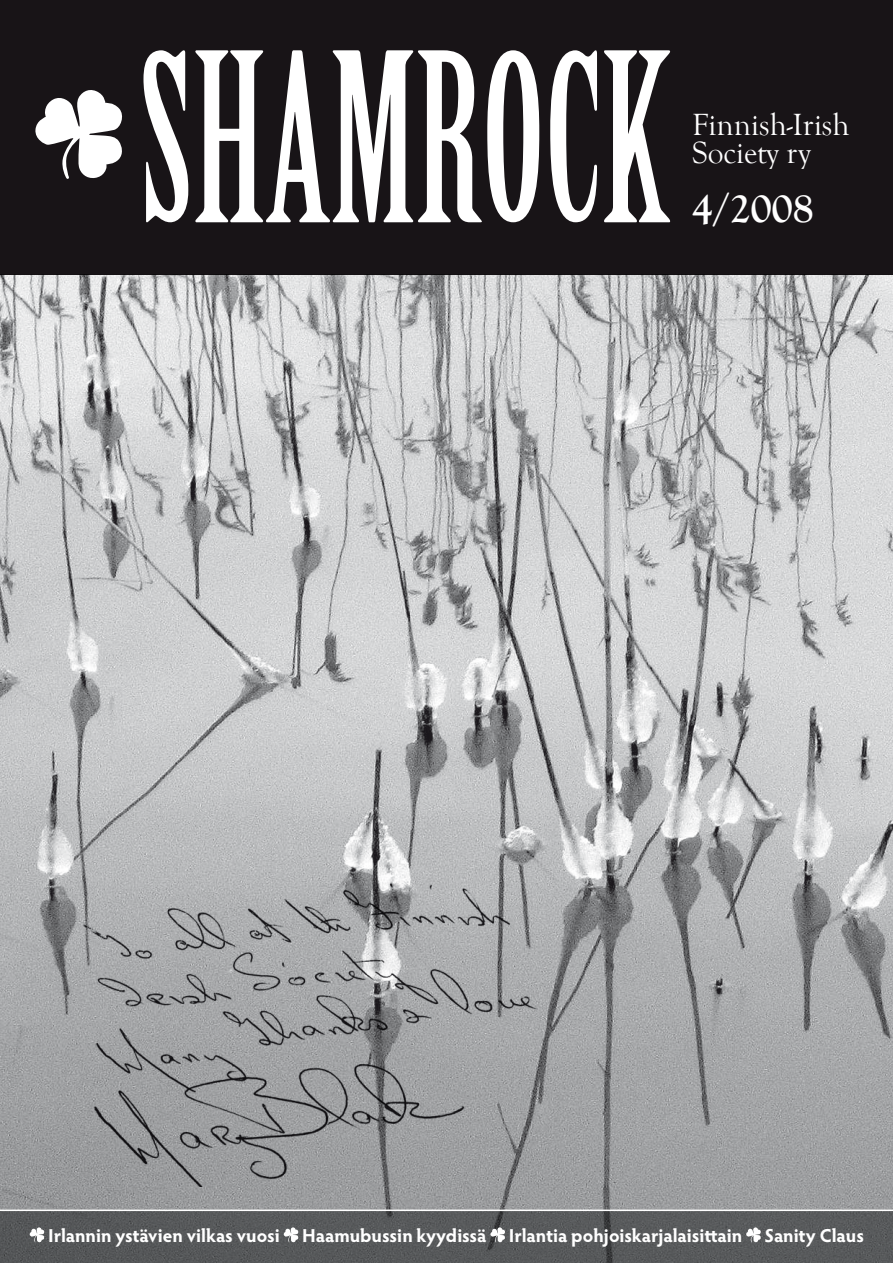
<style>
.page{position:relative;width:893px;height:1263px;background:#fff}
.page>*{position:absolute;margin:0;border:0;box-sizing:border-box;transform-origin:0 0}
.t1{font:229.2px "Birch Std";color:#fff;scale:.85 1}
.t2{font:700 42px "Goudy Old Style T";color:#fff}
.t3{font:31.5px/28.5px "Goudy Old Style T";letter-spacing:-.005em;color:#fff}
.t4{font:700 18.75px "Hypatia Sans Pro";color:#fff}
</style>
<div class="page">
<img style="left:0;top:275px;width:893px;height:934px">
<div style="left:0;top:0;width:893px;height:275px;background:#181417"></div>
<div style="left:0;top:1211px;width:893px;height:52px;background:#57595b"></div>
<svg style="left:35px;top:90px;width:87px;height:89px"></svg>
<svg style="left:30px;top:1227px;width:15px;height:15px"></svg>
<svg style="left:284px;top:1227px;width:15px;height:15px"></svg>
<svg style="left:490px;top:1227px;width:15px;height:15px"></svg>
<svg style="left:746px;top:1227px;width:15px;height:15px"></svg>
<img style="left:81px;top:874px;width:457px;height:312px">
<h1 class="t1" style="left:139px;top:10px;width:627px">SHAMROCK</h1>
<h3 class="t3" style="left:692px;top:111px;width:159px">Finnish-Irish<br>Society ry</h3>
<h2 class="t2" style="left:692px;top:184px;width:123px">4/2008</h2>
<p class="t4" style="left:48px;top:1222px;width:817px">Irlannin ystävien vilkas vuosi Haamubussin kyydissä Irlantia pohjoiskarjalaisittain Sanity Claus</p>
</div>
